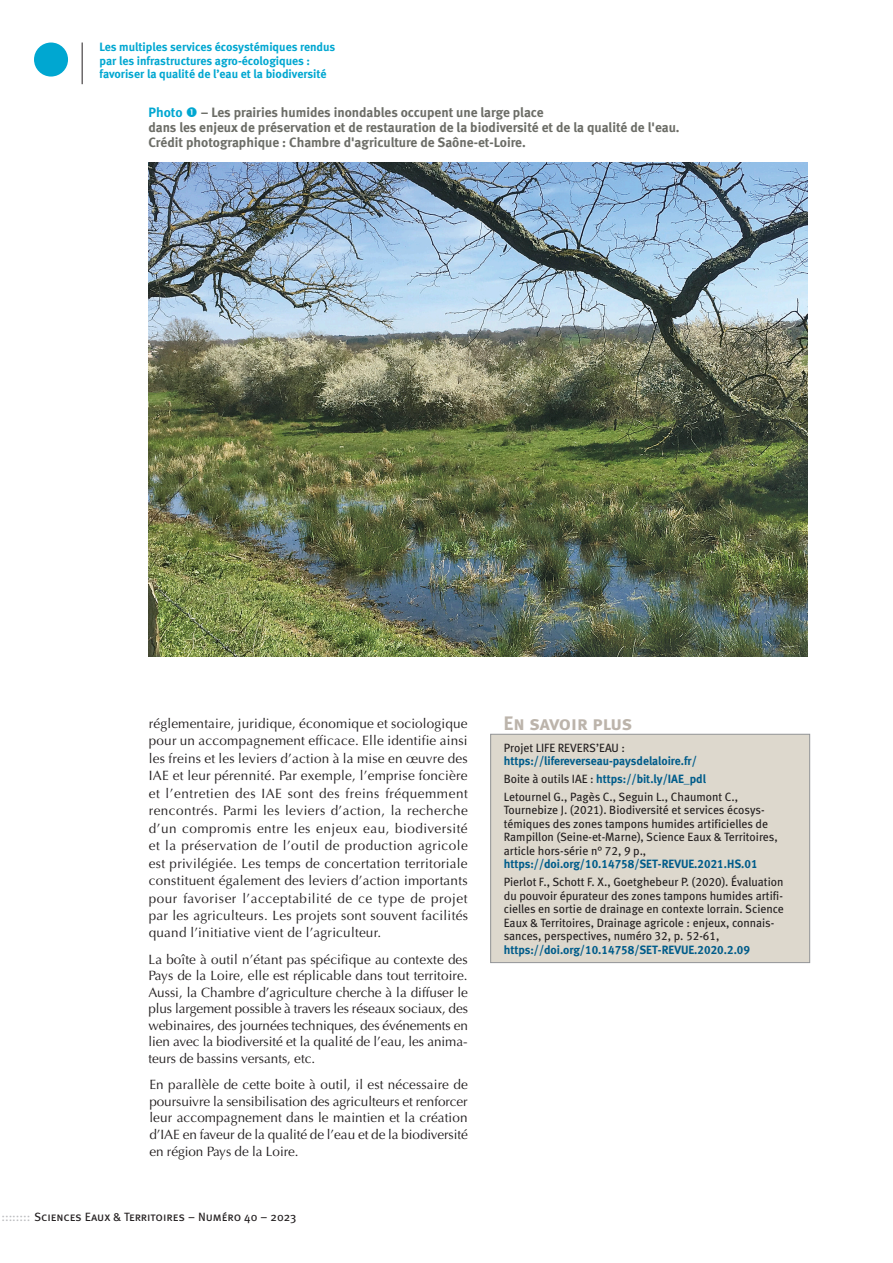
<style>
.page{position:relative;width:893px;height:1263px;background:#fff}
.page>*{position:absolute;margin:0;border:0;box-sizing:border-box;transform-origin:0 0}
.Titre_Référence{font:700 19.5px "Meta Bold LF Caps";letter-spacing:-.015em;color:#bcb4ab}
.Texte_article{font:13.5px/17.5px "Optima";letter-spacing:-.005em;color:#231f20;text-align:justify}
.Titre_figure{font:700 13.5px/15px "Meta Bold LF Roman";color:#6c6d67}
.Titre_figure-2{font:700 13.5px "Meta Bold LF Roman";color:#00a7d1}
.Références{font:12px/13.5px "Meta Book LF Roman";color:#231f20}
.t1{font:700 12px/13.5px "Meta Bold LF Roman";color:#00a7d1}
.Références-2{font:700 12px/13.5px "Meta Bold LF Roman";color:#005c8a}
.t2{font:12px "Meta Book Caps";color:#231f20}
.s1{color:#bcbdc0}
.s2{font-family:"Meta Book LF Roman";font-weight:400;color:#231f20}
.s3{font-family:"Meta Bold LF Roman";font-weight:700;color:#005c8a}
</style>
<div class="page">
<div style="left:34px;top:43px;width:34px;height:34px;background:#00a7d1;border-radius:50%"></div>
<hr style="left:82px;top:43px;width:1px;height:41px;background:#231f20">
<div style="left:491px;top:734px;width:319px;height:228px;background:#ddd8cd"></div>
<div style="left:490px;top:734px;width:320px;height:229px;border:1px solid #939598"></div>
<img style="left:149px;top:162px;width:659px;height:494px">
<p class="t1" style="left:100px;top:40px;width:237px">Les multiples services écosystémiques rendus par les infrastructures agro-écologiques : favoriser la qualité de l’eau et la biodiversité</p>
<p class="Titre_figure" style="left:148px;top:104px;width:533px;text-indent:52px">– Les prairies humides inondables occupent une large place<br>dans les enjeux de préservation et de restauration de la biodiversité et de la qualité de l'eau.<br>Crédit photographique : Chambre d'agriculture de Saône-et-Loire.</p>
<p class="Titre_figure-2" style="left:148px;top:104px;width:36px">Photo</p>
<p class="Texte_article" style="left:149px;top:714px;width:321px">réglementaire, juridique, économique et sociologique pour un accompagnement efficace. Elle identifie ainsi les freins et les leviers d’action à la mise en œuvre des IAE et leur pérennité. Par exemple, l’emprise foncière et l’entretien des IAE sont des freins fréquemment rencontrés. Parmi les leviers d’action, la recherche d’un compromis entre les enjeux eau, biodiversité et la préservation de l’outil de production agricole est privilégiée. Les temps de concertation territoriale constituent également des leviers d’action importants pour favoriser l’acceptabilité de ce type de projet par les agriculteurs. Les projets sont souvent facilités quand l’initiative vient de l’agriculteur.</p>
<p class="Texte_article" style="left:148px;top:951px;width:321px;line-height:16.5px">La boîte à outil n’étant pas spécifique au contexte des Pays de la Loire, elle est réplicable dans tout territoire.<br>Aussi, la Chambre d’agriculture cherche à la diffuser le plus largement possible à travers les réseaux sociaux, des webinaires, des journées techniques, des événements en lien avec la biodiversité et la qualité de l’eau, les anima&shy;teurs de bassins versants, etc.</p>
<p class="Texte_article" style="left:149px;top:1076px;width:320px;line-height:16.6px">En parallèle de cette boite à outil, il est nécessaire de poursuivre la sensibilisation des agriculteurs et renforcer leur accompagnement dans le maintien et la création d’IAE en faveur de la qualité de l’eau et de la biodiversité en région Pays de la Loire.</p>
<p class="t2" style="left:1px;top:1210px;width:296px"><span class="s1">::::::::</span> Sciences Eaux &amp; Territoires – Numéro 40 – 2023</p>
<p class="Titre_Référence" style="left:503px;top:712px;width:130px">En savoir plus</p>
<p class="Références-2" style="left:504px;top:741px;width:195px"><span class="s2">Projet LIFE REVERS’EAU : </span>https://lifereverseau-paysdelaloire.fr/</p>
<p class="Références-2" style="left:504px;top:772px;width:204px"><span class="s2">Boite à outils IAE :</span> https://bit.ly/IAE_pdl</p>
<p class="Références" style="left:504px;top:790px;width:276px">Letournel G., Pagès C., Seguin L., Chaumont C., Tournebize J. (2021). Biodiversité et services écosys&shy;témiques des zones tampons humides artificielles de Rampillon (Seine-et-Marne), Science Eaux &amp; Territoires, article hors-série n° 72, 9 p., <span class="s3">https://doi.org/10.14758/SET-REVUE.2021.HS.01</span></p>
<p class="Références" style="left:504px;top:875px;width:282px">Pierlot F., Schott F. X., Goetghebeur P. (2020). Évaluation du pouvoir épurateur des zones tampons humides artifi&shy;cielles en sortie de drainage en contexte lorrain. Science Eaux &amp; Territoires, Drainage agricole : enjeux, connais&shy;sances, perspectives, numéro 32, p. 52-61, <span class="s3">https://doi.org/10.14758/SET-REVUE.2020.2.09</span></p>
</div>
